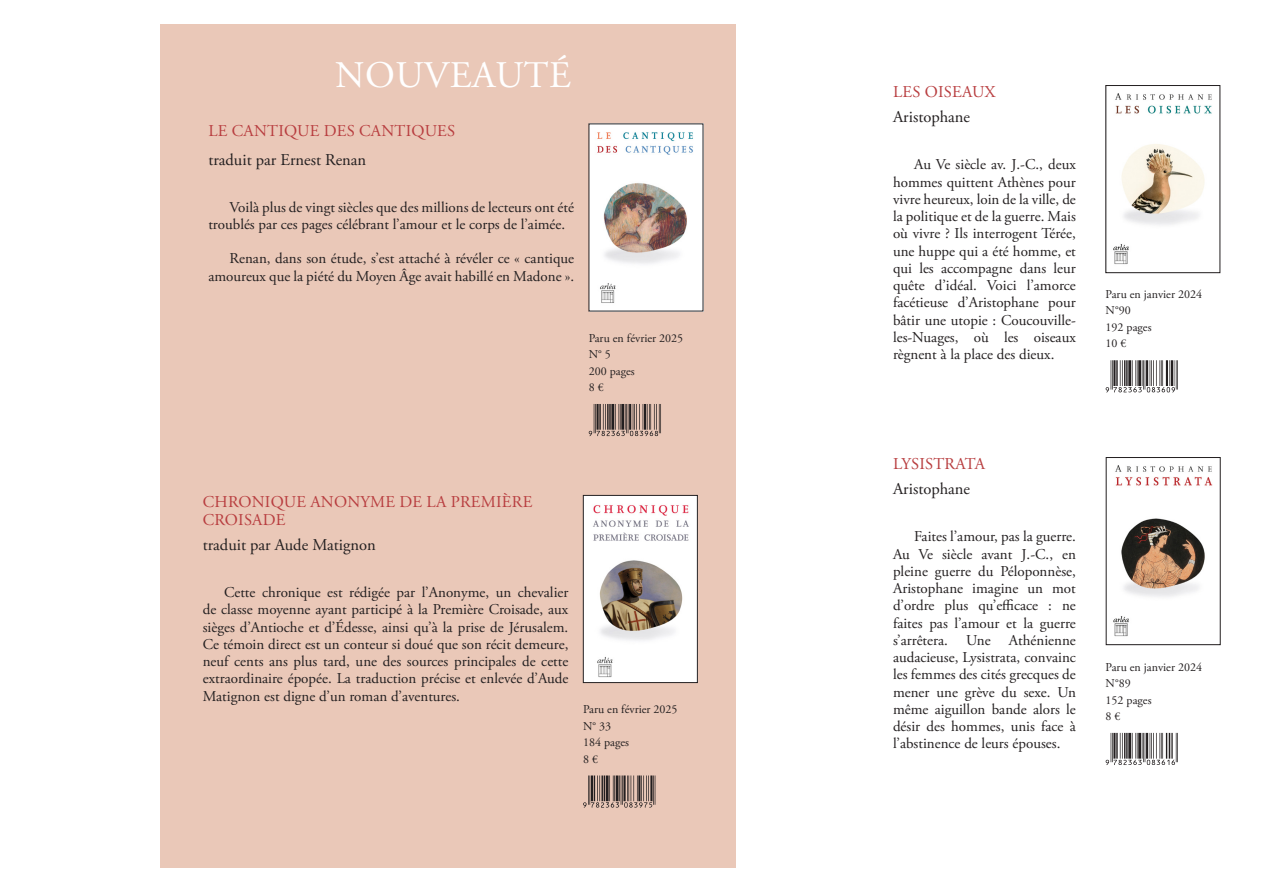
<style>
.page{position:relative;width:1263px;height:893px;background:#fff}
.page>*{position:absolute;margin:0;border:0;box-sizing:border-box;transform-origin:0 0}
.t1{font:37.5px "Adobe Garamond Pro";letter-spacing:.015em;color:#fff}
.Auteur{font:16.5px "Adobe Garamond Pro";color:#231f20}
.Titres{font:16.5px/18px "Adobe Garamond Pro";letter-spacing:.015em;color:#b83d3f}
.Titre{font:16.5px "Adobe Garamond Pro";letter-spacing:.015em;color:#b83d3f}
.Texte_courant{font:15px/17.2px "Adobe Garamond Pro";color:#231f20;text-align:justify}
.Indications_livres{font:12px "Adobe Garamond Pro";color:#231f20}
</style>
<div class="page">
<img style="left:1113px;top:465px;width:100px;height:172px">
<div style="left:1106px;top:457px;width:114px;height:188px;border:1px solid #231f20"></div>
<svg style="left:1106px;top:733px;width:72px;height:32px"></svg>
<img style="left:1113px;top:93px;width:99px;height:172px">
<div style="left:1106px;top:85px;width:114px;height:188px;border:1px solid #231f20"></div>
<svg style="left:1106px;top:360px;width:72px;height:32px"></svg>
<div style="left:161px;top:25px;width:575px;height:843px;background:#eac8b8"></div>
<img style="left:591px;top:126px;width:110px;height:183px">
<svg style="left:589px;top:404px;width:72px;height:32px"></svg>
<img style="left:585px;top:497px;width:111px;height:184px">
<div style="left:583px;top:495px;width:115px;height:188px;border:1px solid #231f20"></div>
<svg style="left:583px;top:775px;width:72px;height:33px"></svg>
<p class="t1" style="left:335px;top:52px;width:237px">NOUVEAUTÉ</p>
<p class="Titre" style="left:208px;top:120px;width:248px">LE CANTIQUE DES CANTIQUES</p>
<p class="Auteur" style="left:208px;top:150px;width:159px">traduit par Ernest Renan</p>
<p class="Texte_courant" style="left:208px;top:199px;width:367px;text-indent:21px">Voilà plus de vingt siècles que des millions de lecteurs ont été troublés par ces pages célébrant l’amour et le corps de l’aimée.</p>
<p class="Texte_courant" style="left:208px;top:251px;width:367px;text-align:right">Renan, dans son étude, s’est attaché à révéler ce « cantique amoureux que la piété du Moyen Âge avait habillé en Madone ».</p>
<p class="Indications_livres" style="left:589px;top:331px;width:96px">Paru en février 2025</p>
<p class="Indications_livres" style="left:589px;top:347px;width:24px">N° 5</p>
<p class="Indications_livres" style="left:589px;top:364px;width:47px">200 pages</p>
<p class="Indications_livres" style="left:589px;top:380px;width:16px">8 €</p>
<p class="Titres" style="left:203px;top:493px;width:331px">CHRONIQUE ANONYME DE LA PREMIÈRE<br>CROISADE</p>
<p class="Auteur" style="left:203px;top:535px;width:175px">traduit par Aude Matignon</p>
<p class="Texte_courant" style="left:203px;top:584px;width:367px;text-indent:21px">Cette chronique est rédigée par l’Anonyme, un chevalier de classe moyenne ayant participé à la Première Croisade, aux sièges d’Antioche et d’Édesse, ainsi qu’à la prise de Jérusalem.<br>Ce témoin direct est un conteur si doué que son récit demeure, neuf cents ans plus tard, une des sources principales de cette extraordinaire épopée. La traduction précise et enlevée d’Aude Matignon est digne d’un roman d’aventures.</p>
<p class="Indications_livres" style="left:583px;top:702px;width:96px">Paru en février 2025</p>
<p class="Indications_livres" style="left:583px;top:719px;width:30px">N° 33</p>
<p class="Indications_livres" style="left:583px;top:735px;width:47px">184 pages</p>
<p class="Indications_livres" style="left:583px;top:752px;width:16px">8 €</p>
<p class="Titres" style="left:893px;top:84px;width:104px">LES OISEAUX</p>
<p class="Auteur" style="left:893px;top:107px;width:79px">Aristophane</p>
<p class="Texte_courant" style="left:893px;top:156px;width:184px;text-indent:21px">Au Ve siècle av. J.-C., deux hommes quittent Athènes pour vivre heureux, loin de la ville, de la politique et de la guerre. Mais où vivre ? Ils interrogent Térée, une huppe qui a été homme, et qui les accompagne dans leur quête d’idéal. Voici l’amorce facétieuse d’Aristophane pour bâtir une utopie : Coucouville&shy;les-Nuages, où les oiseaux règnent à la place des dieux.</p>
<p class="Indications_livres" style="left:1106px;top:287px;width:98px">Paru en janvier 2024</p>
<p class="Indications_livres" style="left:1106px;top:303px;width:27px">N°90</p>
<p class="Indications_livres" style="left:1106px;top:320px;width:47px">192 pages</p>
<p class="Indications_livres" style="left:1106px;top:336px;width:22px">10 €</p>
<p class="Titres" style="left:893px;top:456px;width:93px">LYSISTRATA</p>
<p class="Auteur" style="left:893px;top:479px;width:79px">Aristophane</p>
<p class="Texte_courant" style="left:893px;top:528px;width:184px;text-indent:21px">Faites l’amour, pas la guerre.<br>Au Ve siècle avant J.-C., en pleine guerre du Péloponnèse, Aristophane imagine un mot d’ordre plus qu’efficace : ne faites pas l’amour et la guerre s’arrêtera. Une Athénienne audacieuse, Lysistrata, convainc les femmes des cités grecques de mener une grève du sexe. Un même aiguillon bande alors le désir des hommes, unis face à l’abstinence de leurs épouses.</p>
<p class="Indications_livres" style="left:1106px;top:659px;width:98px">Paru en janvier 2024</p>
<p class="Indications_livres" style="left:1106px;top:676px;width:27px">N°89</p>
<p class="Indications_livres" style="left:1106px;top:692px;width:47px">152 pages</p>
<p class="Indications_livres" style="left:1106px;top:709px;width:16px">8 €</p>
</div>
